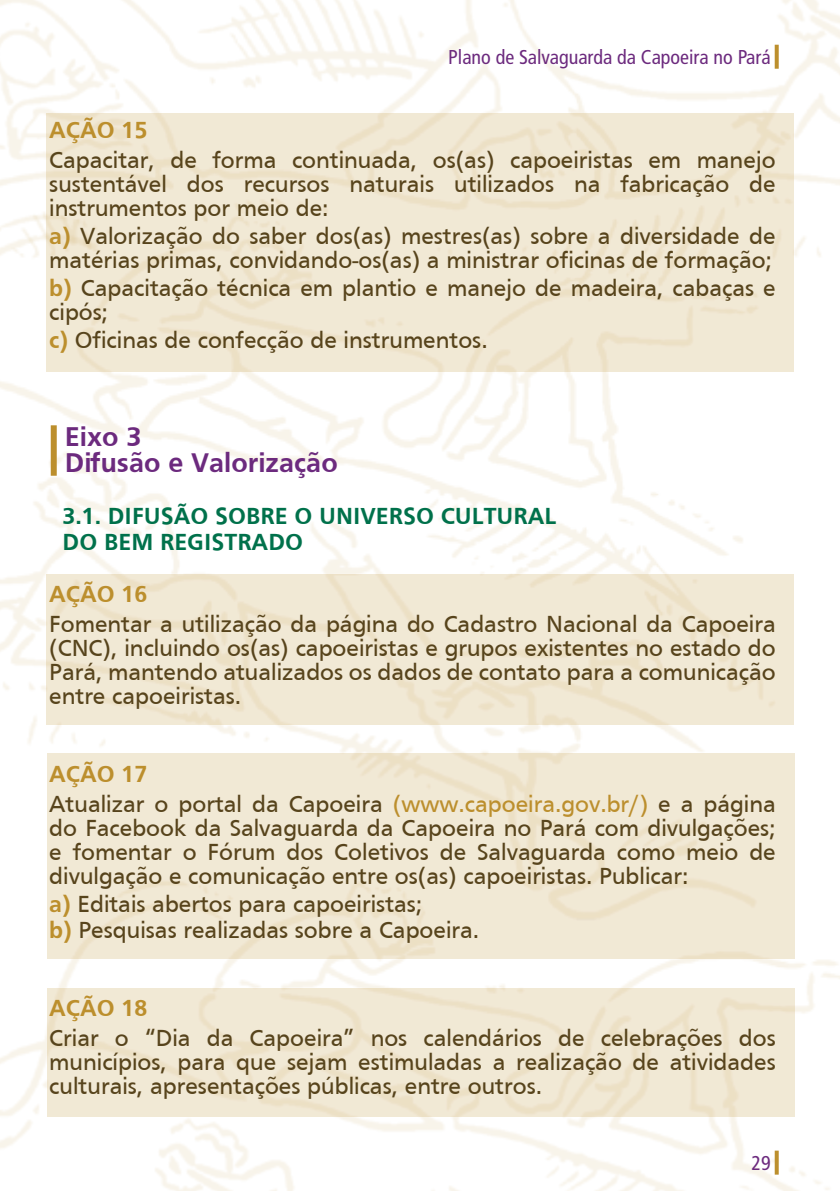
<style>
.page{position:relative;width:840px;height:1191px;background:#fff}
.page>*{position:absolute;margin:0;border:0;box-sizing:border-box;transform-origin:0 0}
.t1{font:700 28px/26px "Frutiger";color:#6c2a7e}
.t2{font:24px/24px "Frutiger";color:#3f3218;text-align:justify}
.t3{font:700 24px "Frutiger";color:#00714b}
.t4{font:700 24px "Frutiger";color:#bc8f2d}
.t5{font:condensed 20px "Frutiger";color:#6c2a7e}
.s1{font-weight:700;color:#bc8f2d}
.s2{color:#bc8f2d}
</style>
<div class="page">
<img style="left:0;top:665px;width:839px;height:526px">
<img style="left:0;top:0;width:839px;height:450px">
<div style="left:46px;top:113px;width:747px;height:259px;background:linear-gradient(to right,#f0e8d3,#f0e8d3)"></div>
<div style="left:51px;top:425px;width:6px;height:51px;background:#bc8f2d"></div>
<svg style="left:47px;top:574px;width:746px;height:151px;fill:#f1e9d5"></svg>
<div style="left:47px;top:753px;width:747px;height:205px;background:#f1e9d5"></div>
<svg style="left:47px;top:988px;width:747px;height:128px;fill:#f1e9d5"></svg>
<svg style="left:774px;top:1150px;width:4px;height:24px"></svg>
<svg style="left:774px;top:45px;width:4px;height:24px"></svg>
<p class="t5" style="left:448px;top:46px;width:324px">Plano de Salvaguarda da Capoeira no Pará</p>
<p class="t4" style="left:49px;top:116px;width:99px">AÇÃO 15</p>
<p class="t2" style="left:49px;top:148px;width:727px">Capacitar, de forma continuada, os(as) capoeiristas em manejo sustentável dos recursos naturais utilizados na fabricação de instrumentos por meio de:</p>
<p class="t2" style="left:49px;top:224px;width:727px"><span class="s1">a)</span> Valorização do saber dos(as) mestres(as) sobre a diversidade de matérias primas, convidando-os(as) a ministrar oficinas de formação;</p>
<p class="t2" style="left:49px;top:276px;width:727px"><span class="s1">b)</span> Capacitação técnica em plantio e manejo de madeira, cabaças e cipós;</p>
<p class="t2" style="left:49px;top:328px;width:440px"><span class="s1">c)</span> Oficinas de confecção de instrumentos.</p>
<p class="t1" style="left:65px;top:423px;width:274px">Eixo 3<br>Difusão e Valorização</p>
<p class="t3" style="left:63px;top:502px;width:271px">3.1. DI FUSÃO SOBRE O UNIVER</p>
<p class="t3" style="left:403px;top:502px;width:109px">SO CULTURAL</p>
<p class="t3" style="left:63px;top:528px;width:111px">DO BEM REGI</p>
<p class="t3" style="left:211px;top:528px;width:43px">STRADO</p>
<p class="t4" style="left:49px;top:580px;width:99px">AÇÃO 16</p>
<p class="t2" style="left:49px;top:612px;width:727px">Fomentar a utilização da página do Cadastro Nacional da Capoeira (CNC), incluindo os(as) capoeiristas e grupos existentes no estado do Pará, mantendo atualizados os dados de contato para a comunicação entre capoeiristas.</p>
<p class="t2" style="left:49px;top:759px;width:727px;line-height:30px"><span class="s1">AÇÃO 17<br></span>Atualizar o portal da Capoeira <span class="s2">(www.capoeira.gov.br/)</span> e a página</p>
<p class="t2" style="left:49px;top:816px;width:727px">do Facebook da Salvaguarda da Capoeira no Pará com divulgações; e fomentar o Fórum dos Coletivos de Salvaguarda como meio de divulgação e comunicação entre os(as) capoeiristas. Publicar:</p>
<p class="t2" style="left:49px;top:891px;width:431px;line-height:26px"><span class="s1">a)</span> Editais abertos para capoeiristas;<br><span class="s1">b)</span> Pesquisas realizadas sobre a Capoeira.</p>
<p class="t4" style="left:49px;top:994px;width:99px">AÇÃO 18</p>
<p class="t2" style="left:49px;top:1026px;width:727px">Criar o “Dia da Capoeira” nos calendários de celebrações dos municípios, para que sejam estimuladas a realização de atividades culturais, apresentações públicas, entre outros.</p>
<p class="t5" style="left:751px;top:1151px;width:21px">29</p>
</div>
